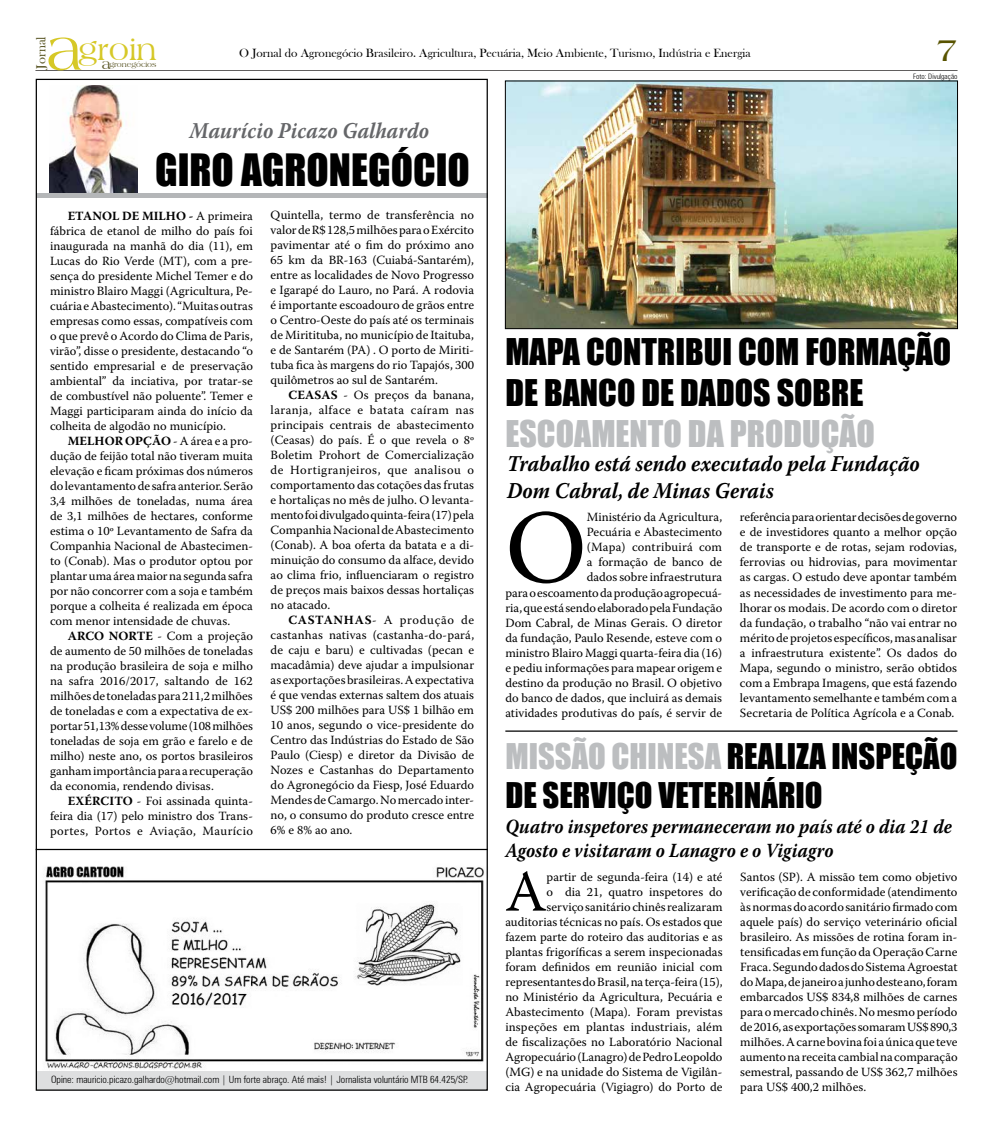
<style>
.page{position:relative;width:993px;height:1124px;background:#fff}
.page>*{position:absolute;margin:0;border:0;box-sizing:border-box;transform-origin:0 0}
.t1{font:103.5px "Warnock Pro";color:#000}
.t2{font:58px "Warnock Pro";color:#000}
.t3{font:40.88px "Impact";color:#000}
.t4{font:33.75px/40.5px "Impact";color:#000}
.t5{font:33.75px "Impact";color:#bcbec0}
.t6{font:33.75px "Americana BT";color:#585300}
.t7{font:32.5px/39px "Impact";color:#000}
.t8{font:31.25px "Americana BT";color:#d6c827}
.t9{font:italic 700 22.5px/27px "Warnock Pro";color:#000;scale:.9 1}
.t10{font:italic 700 22.5px "Warnock Pro";color:#656669;scale:.9 1}
.t11{font:italic 700 20px/24px "Warnock Pro";color:#000;scale:.9 1}
.t12{font:13.5px "Bask Old Face";color:#585423}
.t13{font:12.5px/15px "Warnock Pro";color:#000;text-align:justify}
.t14{font:700 12.5px "Warnock Pro";color:#000}
.t15{font:12.25px "Bask Old Face";color:#000}
.t16{font:300 condensed 10px "Zurich BT";color:#000}
.t17{font:7.62px "Americana BT";color:#585423}
.t18{font:300 condensed 7.5px "Zurich BT";color:#000}
.s1{font-size:60px}
.s2{font-size:14.62px}
.s3{font-weight:700}
.s4{color:#bcbec0}
</style>
<div class="page">
<hr style="left:35px;top:70px;width:922px;height:1px;background:#221f20">
<img style="left:49px;top:85px;width:88px;height:108px">
<img style="left:44px;top:861px;width:444px;height:209px">
<div style="left:36px;top:1070px;width:451px;height:19px;background:#dedfe0"></div>
<hr style="left:36px;top:193px;width:451px;height:4px;background:#b4b6b8">
<hr style="left:36px;top:848px;width:451px;height:2px;background:#000">
<img style="left:507px;top:83px;width:448px;height:244px">
<div style="left:505px;top:81px;width:452px;height:248px;border:1px solid #000"></div>
<hr style="left:505px;top:730px;width:452px;height:1px;background:#000">
<p class="t12" style="left:34px;top:69px;width:34px;rotate:-90deg">Jornal</p>
<h3 class="t8" style="left:46px;top:32px;width:112px"><span class="s1">a</span>groin</h3>
<p class="t17" style="left:102px;top:60px;width:56px"><span class="s2">a</span>gronegócios</p>
<p class="t15" style="left:239px;top:46px;width:512px">O Jornal do Agronegócio Brasileiro. Agricultura, Pecuária, Meio Ambiente, Turismo, Indústria e Energia</p>
<h3 class="t6" style="left:935px;top:30px;width:23px">7</h3>
<p class="t18" style="left:912px;top:72px;width:46px">Foto: Divulgação</p>
<h3 class="t10" style="left:189px;top:117px;width:267px">Maurício Picazo Galhardo</h3>
<h3 class="t3" style="left:155px;top:138px;width:316px">GIRO AGRONEGÓCIO</h3>
<p class="t13" style="left:270px;top:207px;width:205px">Quintella, termo de transferência no valor de R$ 128,5 milhões para o Exército pavimentar até o fim do próximo ano 65 km da BR-163 (Cuiabá-Santarém), entre as localidades de Novo Progresso e Igarapé do Lauro, no Pará. A rodovia é importante escoadouro de grãos entre o Centro-Oeste do país até os terminais de Miritituba, no município de Itaituba, e de Santarém (PA) . O porto de Miriti&shy;tuba fica às margens do rio Tapajós, 300 quilômetros ao sul de Santarém.</p>
<p class="t14" style="left:288px;top:387px;width:18px">CEASAS</p>
<p class="t14" style="left:68px;top:208px;width:26px">ETANOL</p>
<p class="t14" style="left:122px;top:208px;width:29px">DE MIL</p>
<p class="t13" style="left:50px;top:208px;width:204px;text-indent:116px"><span class="s3">HO -</span> A primeira fábrica de etanol de milho do país foi inaugurada na manhã do dia (11), em Lucas do Rio Verde (MT), com a pre&shy;sença do presidente Michel Temer e do ministro Blairo Maggi (Agricultura, Pe&shy;cuária e Abastecimento). “Muitas outras empresas como essas, compatíveis com o que prevê o Acordo do Clima de Paris, virão”, disse o presidente, destacando “o sentido empresarial e de preservação ambiental” da inciativa, por tratar-se de combustível não poluente”. Temer e Maggi participaram ainda do início da colheita de algodão no município.</p>
<p class="t14" style="left:68px;top:433px;width:10px">MEL</p>
<p class="t13" style="left:270px;top:387px;width:205px;text-indent:73px">- Os preços da banana, laranja, alface e batata caíram nas principais centrais de abastecimento (Ceasas) do país. É o que revela o 8º Boletim Prohort de Comercialização de Hortigranjeiros, que analisou o comportamento das cotações das frutas e hortaliças no mês de julho. O levanta&shy;mento foi divulgado quinta-feira (17) pela Companhia Nacional de Abastecimento (Conab). A boa oferta da batata e a di&shy;minuição do consumo da alface, devido ao clima frio, influenciaram o registro de preços mais baixos dessas hortaliças no atacado.</p>
<p class="t13" style="left:270px;top:612px;width:205px;text-indent:18px"><span class="s3">CASTANHAS</span>- A produção de castanhas nativas (castanha-do-pará, de caju e baru) e cultivadas (pecan e macadâmia) deve ajudar a impulsionar as exportações brasileiras. A expectativa é que vendas externas saltem dos atuais US$ 200 milhões para US$ 1 bilhão em 10 anos, segundo o vice-presidente do Centro das Indústrias do Estado de São Paulo (Ciesp) e diretor da Divisão de Nozes e Castanhas do Departamento do Agronegócio da Fiesp, José Eduardo Mendes de Camargo. No mercado inter&shy;no, o consumo do produto cresce entre 6% e 8% ao ano.</p>
<p class="t13" style="left:50px;top:433px;width:204px;text-indent:44px"><span class="s3">HOR OPÇÃO</span> - A área e a pro&shy;dução de feijão total não tiveram muita elevação e ficam próximas dos números do levantamento de safra anterior. Serão 3,4 milhões de toneladas, numa área de 3,1 milhões de hectares, conforme estima o 10º Levantamento de Safra da Companhia Nacional de Abastecimen&shy;to (Conab). Mas o produtor optou por plantar uma área maior na segunda safra por não concorrer com a soja e também porque a colheita é realizada em época com menor intensidade de chuvas.</p>
<p class="t13" style="left:50px;top:628px;width:204px;text-indent:18px"><span class="s3">ARCO NORTE</span> - Com a projeção de aumento de 50 milhões de toneladas na produção brasileira de soja e milho na safra 2016/2017, saltando de 162 milhões de toneladas para 211,2 milhões de toneladas e com a expectativa de ex&shy;portar 51,13% desse volume (108 milhões toneladas de soja em grão e farelo e de milho) neste ano, os portos brasileiros ganham importância para a recuperação da economia, rendendo divisas.</p>
<p class="t13" style="left:50px;top:793px;width:204px;text-indent:18px"><span class="s3">EXÉRCITO</span> - Foi assinada quinta&shy;feira dia (17) pelo ministro dos Trans&shy;portes, Portos e Aviação, Maurício</p>
<p class="t16" style="left:51px;top:1072px;width:418px">Opine: mauricio.picazo.galhardo@hotmail.com | Um forte abraço. Até mais! | Jornalista voluntário MTB 64.425/SP.</p>
<h3 class="t4" style="left:505px;top:331px;width:447px">MAPA CONTRIBUI COM FORMAÇÃO<br>DE BANCO DE DADOS SOBRE</h3>
<h3 class="t5" style="left:505px;top:407px;width:371px">ESCOAMENTO DA PRODUÇÃO</h3>
<h3 class="t9" style="left:507px;top:450px;width:460px">Trabalho está sendo executado pela Fundação<br>Dom Cabral, de Minas Gerais</h3>
<h1 class="t1" style="left:505px;top:485px;width:74px">O</h1>
<p class="t13" style="left:505px;top:509px;width:218px;text-align:right">Ministério da Agricultura,<br>Pecuária e Abastecimento<br>(Mapa) contribuirá com<br>a formação de banco de<br>dados sobre infraestrutura<br>para o escoamento da produção agropecuá&shy;ria, que está sendo elaborado pela Fundação Dom Cabral, de Minas Gerais. O diretor da fundação, Paulo Resende, esteve com o ministro Blairo Maggi quarta-feira dia (16) e pediu informações para mapear origem e destino da produção no Brasil. O objetivo do banco de dados, que incluirá as demais atividades produtivas do país, é servir de</p>
<p class="t13" style="left:739px;top:509px;width:219px">referência para orientar decisões de governo e de investidores quanto a melhor opção de transporte e de rotas, sejam rodovias, ferrovias ou hidrovias, para movimentar as cargas. O estudo deve apontar também as necessidades de investimento para me&shy;lhorar os modais. De acordo com o diretor da fundação, o trabalho “não vai entrar no mérito de projetos específicos, mas analisar a infraestrutura existente”. Os dados do Mapa, segundo o ministro, serão obtidos com a Embrapa Imagens, que está fazendo levantamento semelhante e também com a Secretaria de Política Agrícola e a Conab.</p>
<h3 class="t7" style="left:505px;top:735px;width:453px"><span class="s4">MISSÃO CHINESA</span> REALIZA INSPEÇÃO<br>DE SERVIÇO VETERINÁRIO</h3>
<h3 class="t11" style="left:505px;top:814px;width:497px">Quatro inspetores permaneceram no país até o dia 21 de<br>Agosto e visitaram o Lanagro e o Vigiagro</h3>
<h2 class="t2" style="left:505px;top:856px;width:42px">A</h2>
<p class="t13" style="left:505px;top:868px;width:219px;text-align:right">partir de segunda-feira (14) e até<br>o dia 21, quatro inspetores do<br>serviço sanitário chinês realizaram auditorias técnicas no país. Os estados que fazem parte do roteiro das auditorias e as plantas frigoríficas a serem inspecionadas foram definidos em reunião inicial com representantes do Brasil, na terça-feira (15), no Ministério da Agricultura, Pecuária e Abastecimento (Mapa). Foram previstas inspeções em plantas industriais, além de fiscalizações no Laboratório Nacional Agropecuário (Lanagro) de Pedro Leopoldo (MG) e na unidade do Sistema de Vigilân&shy;cia Agropecuária (Vigiagro) do Porto de</p>
<p class="t13" style="left:740px;top:868px;width:219px">Santos (SP). A missão tem como objetivo verificação de conformidade (atendimento às normas do acordo sanitário firmado com aquele país) do serviço veterinário oficial brasileiro. As missões de rotina foram in&shy;tensificadas em função da Operação Carne Fraca. Segundo dados do Sistema Agroestat do Mapa, de janeiro a junho deste ano, foram embarcados US$ 834,8 milhões de carnes para o mercado chinês. No mesmo período de 2016, as exportações somaram US$ 890,3 milhões. A carne bovina foi a única que teve aumento na receita cambial na comparação semestral, passando de US$ 362,7 milhões para US$ 400,2 milhões.</p>
</div>
